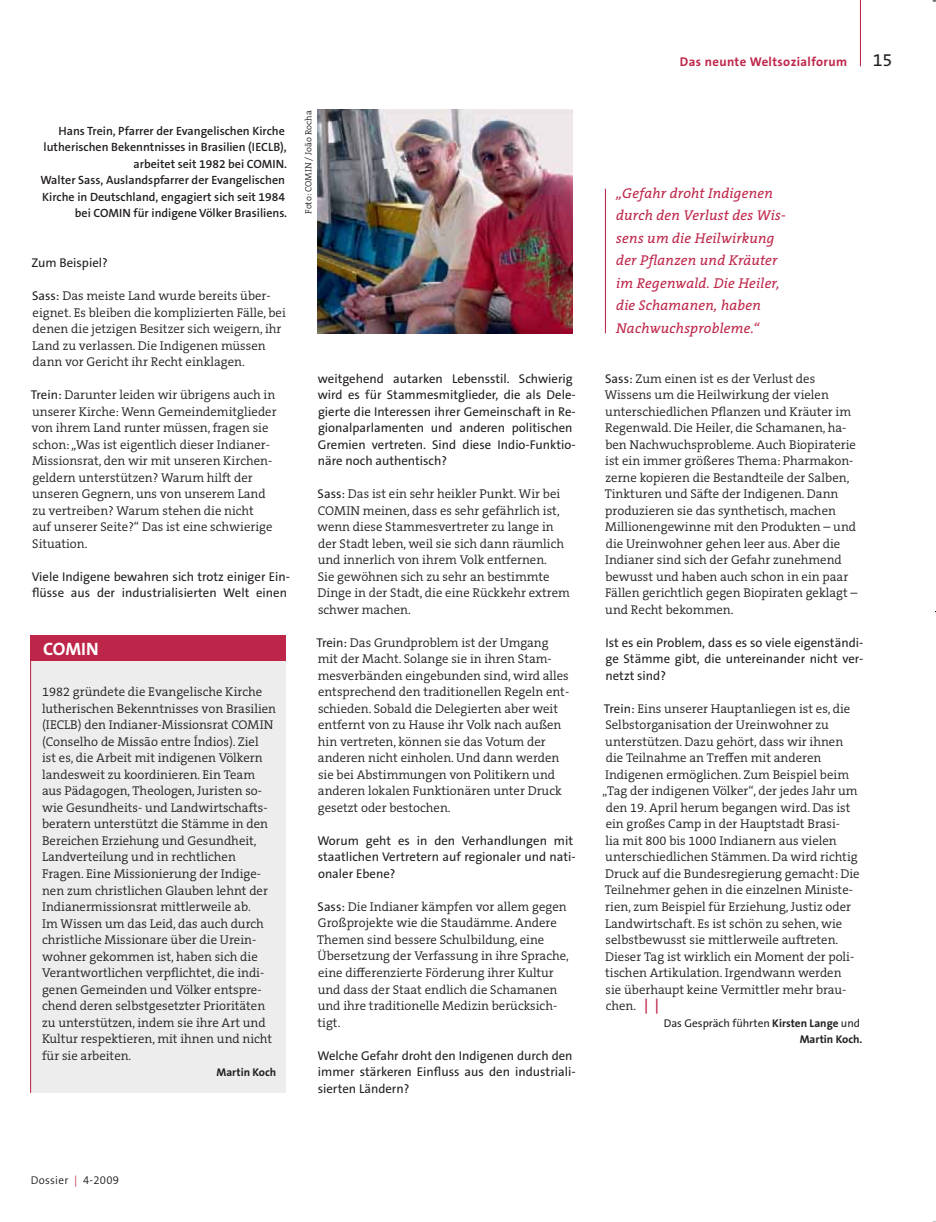
<style>
.page{position:relative;width:936px;height:1222px;background:#fff}
.page>*{position:absolute;margin:0;border:0;box-sizing:border-box;transform-origin:0 0}
.t1{font:700 18px "The Sans B W7";letter-spacing:-.005em;color:#fff}
.t2{font:18px "The Sans B W5 Plain";color:#231f20}
.t3{font:italic 14.25px/22.5px "The Serif B W5 Plain";letter-spacing:.015em;color:#be2649}
.t4{font:300 12.75px/16.5px "The Serif B W4";color:#231f20}
.t5{font:12.75px/16.5px "The Sans B W5 Plain";color:#231f20}
.t6{font:700 12.75px "The Sans B W7";letter-spacing:.03em;color:#be2649}
.t7{font:600 12px/16.5px "The Sans B W6";color:#231f20;text-align:right}
.t8{font:11.25px "The Sans B W5 Plain";color:#231f20}
.t9{font:700 11.25px "The Sans B W7";color:#231f20}
.t10{font:300 11.25px "The Sans B W4";letter-spacing:.025em;color:#231f20}
.t11{font:300 9px "The Serif B W4";color:#231f20}
.s1{font-family:"The Sans B W5 Plain";font-weight:400}
.s2{font-family:"The Sans B W6";font-weight:600;font-size:15px;color:#be2649}
.s3{font-family:"The Sans B W7";font-weight:700}
.s4{color:#be2649}
</style>
<div class="page">
<hr style="left:860px;top:0;width:1px;height:66px;background:#be2649">
<div style="left:30px;top:635px;width:255px;height:457px;background:#ededee"></div>
<div style="left:30px;top:635px;width:255px;height:26px;background:#be2649"></div>
<hr style="left:30px;top:659px;width:1px;height:433px;background:#be2649">
<img style="left:318px;top:109px;width:255px;height:224px">
<hr style="left:605px;top:188px;width:1px;height:145px;background:#be2649">
<p class="t7" style="left:41px;top:123px;width:248px">Hans Trein, Pfarrer der Evangelischen Kirche lutherischen Bekenntnisses in Brasilien (IECLB), arbeitet seit 1982 bei COMIN.<br>Walter Sass, Auslandspfarrer der Evangelischen Kirche in Deutschland, engagiert sich seit 1984 bei COMIN für indigene Völker Brasiliens.</p>
<p class="t5" style="left:32px;top:255px;width:78px">Zum Beispiel?</p>
<p class="t4" style="left:32px;top:288px;width:255px"><span class="s1">Sass:</span> Das meiste Land wurde bereits über&shy;eignet. Es bleiben die komplizierten Fälle, bei denen die jetzigen Besitzer sich weigern, ihr Land zu verlassen. Die Indigenen müssen dann vor Gericht ihr Recht einklagen.</p>
<p class="t4" style="left:31px;top:387px;width:247px"><span class="s1">Trein:</span> Darunter leiden wir übrigens auch in unserer Kirche: Wenn Gemeindemitglieder von ihrem Land runter müssen, fragen sie schon: „Was ist eigentlich dieser Indianer-Missionsrat, den wir mit unseren Kirchen&shy;geldern unterstützen? Warum hilft der unseren Gegnern, uns von unserem Land zu vertreiben? Warum stehen die nicht<br>auf unserer Seite?“ Das ist eine schwierige Situation.</p>
<p class="t5" style="left:32px;top:568px;width:260px">Viele Indigene bewahren sich trotz einiger Ein&shy;flüsse aus der industrialisierten Welt einen</p>
<h1 class="t1" style="left:43px;top:640px;width:57px">COMIN</h1>
<p class="t4" style="left:42px;top:684px;width:235px">1982 gründete die Evangelische Kirche lutherischen Bekenntnisses von Brasilien (IECLB) den Indianer-Missionsrat COMIN (Conselho de Missão entre Índios). Ziel<br>ist es, die Arbeit mit indigenen Völkern landesweit zu koordinieren. Ein Team aus Pädagogen, Theologen, Juristen so&shy;wie Gesundheits- und Landwirtschafts&shy;beratern unterstützt die Stämme in den Bereichen Erziehung und Gesundheit, Landverteilung und in rechtlichen Fragen. Eine Missionierung der Indige&shy;nen zum christlichen Glauben lehnt der Indianermissionsrat mittlerweile ab.<br>Im Wissen um das Leid, das auch durch christliche Missionare über die Urein&shy;wohner gekommen ist, haben sich die Verantwortlichen verpflichtet, die indi&shy;genen Gemeinden und Völker entspre&shy;chend deren selbstgesetzter Prioritäten zu unterstützen, indem sie ihre Art und Kultur respektieren, mit ihnen und nicht für sie arbeiten.</p>
<p class="t9" style="left:216px;top:1066px;width:61px">Martin Koch</p>
<p class="t11" style="left:305px;top:214px;width:105px;rotate:-90deg">Foto: COMIN / João Rocha</p>
<p class="t5" style="left:318px;top:370px;width:259px">weitgehend autarken Lebensstil. Schwierig wird es für Stammesmitglieder, die als Dele&shy;gierte die Interessen ihrer Gemeinschaft in Re&shy;gionalparlamenten und anderen politischen Gremien vertreten. Sind diese Indio-Funktio&shy;näre noch authentisch?</p>
<p class="t4" style="left:317px;top:486px;width:254px"><span class="s1">Sass:</span> Das ist ein sehr heikler Punkt. Wir bei COMIN meinen, dass es sehr gefährlich ist, wenn diese Stammesvertreter zu lange in der Stadt leben, weil sie sich dann räumlich und innerlich von ihrem Volk entfernen.<br>Sie gewöhnen sich zu sehr an bestimmte Dinge in der Stadt, die eine Rückkehr extrem schwer machen.</p>
<p class="t4" style="left:316px;top:635px;width:254px"><span class="s1">Trein:</span> Das Grundproblem ist der Umgang mit der Macht. Solange sie in ihren Stam&shy;mesverbänden eingebunden sind, wird alles entsprechend den traditionellen Regeln ent&shy;schieden. Sobald die Delegierten aber weit entfernt von zu Hause ihr Volk nach außen hin vertreten, können sie das Votum der anderen nicht einholen. Und dann werden sie bei Abstimmungen von Politikern und anderen lokalen Funktionären unter Druck gesetzt oder bestochen.</p>
<p class="t5" style="left:317px;top:832px;width:260px">Worum geht es in den Verhandlungen mit staatlichen Vertretern auf regionaler und nati&shy;onaler Ebene?</p>
<p class="t4" style="left:317px;top:899px;width:253px"><span class="s1">Sass:</span> Die Indianer kämpfen vor allem gegen Großprojekte wie die Staudämme. Andere Themen sind bessere Schulbildung, eine Übersetzung der Verfassung in ihre Sprache, eine differenzierte Förderung ihrer Kultur und dass der Staat endlich die Schamanen und ihre traditionelle Medizin berücksich&shy;tigt.</p>
<p class="t5" style="left:317px;top:1047px;width:260px">Welche Gefahr droht den Indigenen durch den immer stärkeren Einfluss aus den industriali&shy;sierten Ländern?</p>
<p class="t6" style="left:680px;top:56px;width:169px">Das neunte Weltsozialforum</p>
<h1 class="t2" style="left:873px;top:51px;width:21px">15</h1>
<p class="t3" style="left:616px;top:183px;width:171px">„Gefahr droht Indigenen durch den Verlust des Wis&shy;sens um die Heilwirkung der Pflanzen und Kräuter im Regenwald. Die Heiler, die Schamanen, haben<br>Nachwuchs probleme.“</p>
<p class="t4" style="left:605px;top:371px;width:254px"><span class="s1">Sass:</span> Zum einen ist es der Verlust des Wissens um die Heilwirkung der vielen unterschiedlichen Pflanzen und Kräuter im Regenwald. Die Heiler, die Schamanen, ha&shy;ben Nachwuchsprobleme. Auch Biopiraterie ist ein immer größeres Thema: Pharmakon&shy;zerne kopieren die Bestandteile der Salben, Tinkturen und Säfte der Indigenen. Dann produzieren sie das synthetisch, machen Millionengewinne mit den Produkten – und die Ureinwohner gehen leer aus. Aber die Indianer sind sich der Gefahr zunehmend bewusst und haben auch schon in ein paar Fällen gerichtlich gegen Biopiraten geklagt – und Recht bekommen.</p>
<p class="t5" style="left:605px;top:634px;width:259px;text-align:justify">Ist es ein Problem, dass es so viele eigenständi&shy;ge Stämme gibt, die untereinander nicht ver&shy;netzt sind?</p>
<p class="t4" style="left:602px;top:701px;width:259px"><span class="s1">Trein:</span> Eins unserer Hauptanliegen ist es, die Selbstorganisation der Ureinwohner zu unterstützen. Dazu gehört, dass wir ihnen die Teilnahme an Treffen mit anderen Indigenen ermöglichen. Zum Beispiel beim „Tag der indigenen Völker“, der jedes Jahr um den 19. April herum begangen wird. Das ist ein großes Camp in der Hauptstadt Brasi-<br>lia mit 800 bis 1000 Indianern aus vielen unterschiedlichen Stämmen. Da wird richtig Druck auf die Bundesregierung gemacht: Die Teilnehmer gehen in die einzelnen Ministe&shy;rien, zum Beispiel für Erziehung, Justiz oder Landwirtschaft. Es ist schön zu sehen, wie selbstbewusst sie mittlerweile auftreten.<br>Dieser Tag ist wirklich ein Moment der poli&shy;tischen Artikulation. Irgendwann werden<br>sie überhaupt keine Vermittler mehr brau&shy;chen. <span class="s2">| |</span></p>
<p class="t8" style="left:664px;top:1016px;width:198px">Das Gespräch führten <span class="s3">Kirsten Lange</span> und</p>
<p class="t9" style="left:800px;top:1033px;width:64px">Martin Koch.</p>
<p class="t10" style="left:31px;top:1173px;width:90px">Dossier <span class="s4">|</span> 4-2009</p>
</div>
